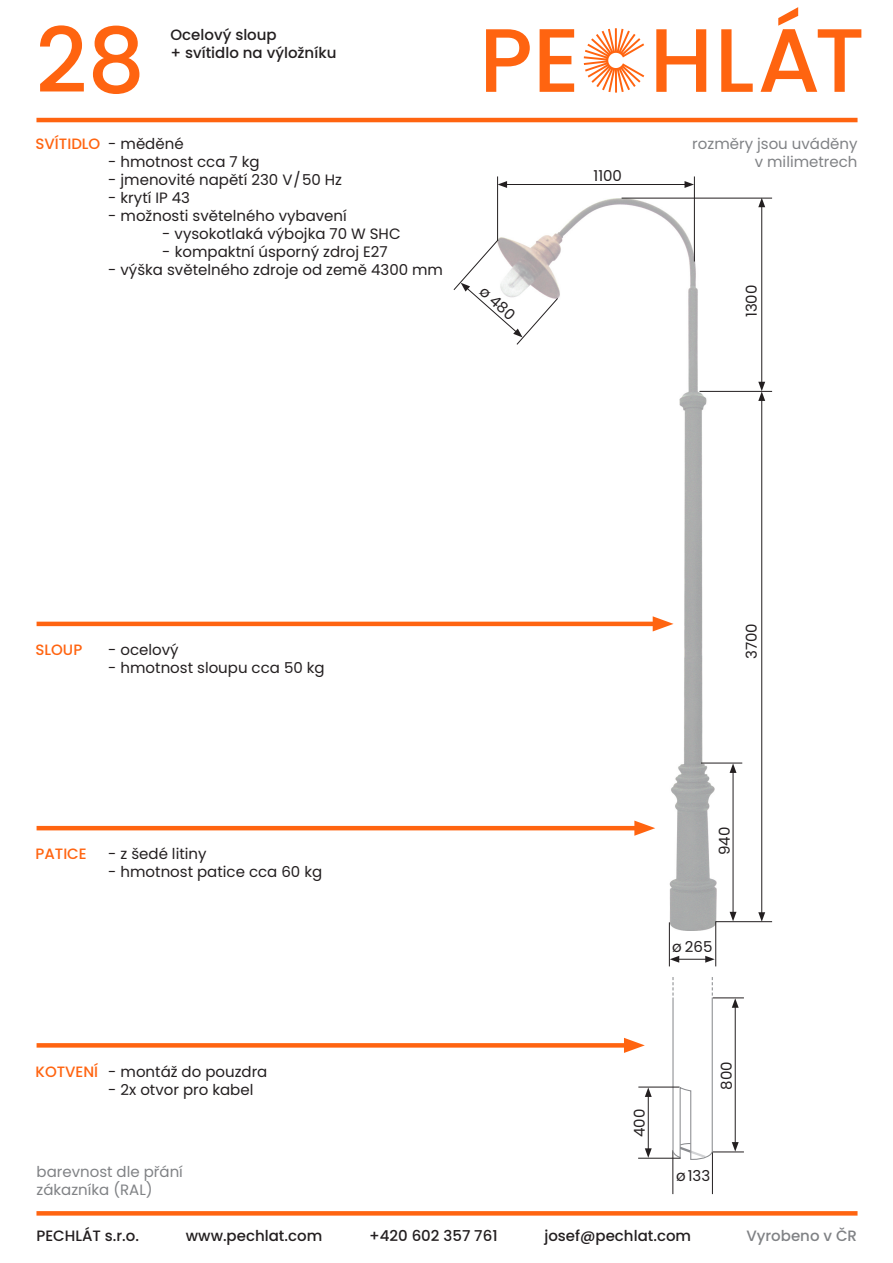
<style>
.page{position:relative;width:893px;height:1263px;background:#fff}
.page>*{position:absolute;margin:0;border:0;box-sizing:border-box;transform-origin:0 0}
.t1{font:500 90px "Poppins";color:#ff6410}
.t2{font:15px "Poppins";color:#231f20}
.t3{font:500 15px/18px "Poppins";color:#231f20}
.t4{font:15px/18px "Poppins";color:#808285;text-align:right}
.t5{font:500 15px "Poppins";color:#ff6410}
.t6{font:500 15px "Poppins";color:#808285}
</style>
<div class="page">
<svg style="left:36px;top:1211px;width:821px;height:4px;fill:#ff6410"></svg>
<hr style="left:36px;top:118px;width:821px;height:4px;background:#ff6410">
<svg style="left:584px;top:28px;width:60px;height:65px"></svg>
<svg style="left:486px;top:29px;width:44px;height:63px"></svg>
<svg style="left:540px;top:29px;width:34px;height:63px"></svg>
<svg style="left:656px;top:29px;width:50px;height:63px"></svg>
<svg style="left:721px;top:29px;width:32px;height:63px"></svg>
<svg style="left:760px;top:7px;width:101px;height:85px"></svg>
<svg style="left:37px;top:1043px;width:587px;height:4px;fill:#ff6410"></svg>
<svg style="left:624px;top:1038px;width:21px;height:15px"></svg>
<hr style="left:712px;top:1151px;width:32px;height:1px;background:#231f20">
<hr style="left:672px;top:1150px;width:1px;height:44px;background:#231f20">
<hr style="left:712px;top:1151px;width:1px;height:43px;background:#231f20">
<hr style="left:735px;top:1005px;width:1px;height:139px;background:#231f20">
<svg style="left:732px;top:998px;width:7px;height:10px"></svg>
<svg style="left:732px;top:1142px;width:7px;height:9px"></svg>
<hr style="left:648px;top:1094px;width:1px;height:57px;background:#231f20">
<svg style="left:645px;top:1088px;width:7px;height:9px"></svg>
<svg style="left:645px;top:1148px;width:7px;height:10px"></svg>
<hr style="left:713px;top:997px;width:31px;height:1px;background:#231f20">
<hr style="left:638px;top:1087px;width:41px;height:1px;background:#231f20">
<svg style="left:672px;top:977px;width:41px;height:184px"></svg>
<hr style="left:638px;top:1158px;width:43px;height:1px;background:#231f20">
<img style="left:498px;top:198px;width:218px;height:732px">
<hr style="left:733px;top:770px;width:1px;height:144px;background:#231f20">
<svg style="left:730px;top:764px;width:6px;height:9px"></svg>
<svg style="left:730px;top:912px;width:6px;height:9px"></svg>
<hr style="left:761px;top:398px;width:1px;height:517px;background:#231f20">
<svg style="left:758px;top:912px;width:7px;height:9px"></svg>
<hr style="left:761px;top:205px;width:1px;height:179px;background:#231f20">
<svg style="left:758px;top:199px;width:7px;height:8px"></svg>
<svg style="left:758px;top:382px;width:7px;height:19px"></svg>
<hr style="left:701px;top:763px;width:41px;height:1px;background:#231f20">
<hr style="left:505px;top:184px;width:182px;height:1px;background:#231f20">
<svg style="left:498px;top:181px;width:9px;height:7px"></svg>
<svg style="left:684px;top:181px;width:10px;height:7px"></svg>
<svg style="left:453px;top:239px;width:106px;height:106px"></svg>
<hr style="left:622px;top:198px;width:150px;height:1px;background:#231f20">
<hr style="left:716px;top:921px;width:56px;height:1px;background:#231f20">
<hr style="left:699px;top:391px;width:73px;height:1px;background:#231f20">
<hr style="left:694px;top:176px;width:1px;height:85px;background:#231f20">
<hr style="left:497px;top:176px;width:1px;height:64px;background:#231f20">
<hr style="left:677px;top:959px;width:31px;height:1px;background:#231f20">
<svg style="left:670px;top:956px;width:9px;height:7px"></svg>
<svg style="left:705px;top:956px;width:10px;height:7px"></svg>
<hr style="left:669px;top:922px;width:1px;height:44px;background:#231f20">
<hr style="left:715px;top:921px;width:1px;height:45px;background:#231f20">
<hr style="left:37px;top:622px;width:618px;height:4px;background:#ff6410">
<svg style="left:653px;top:616px;width:20px;height:15px"></svg>
<hr style="left:37px;top:826px;width:601px;height:4px;background:#ff6410">
<svg style="left:634px;top:820px;width:21px;height:16px"></svg>
<h1 class="t1" style="left:36px;top:9px;width:111px">28</h1>
<p class="t3" style="left:171px;top:26px;width:167px">Ocelový sloup<br>+ svítidlo na výložníku</p>
<p class="t5" style="left:36px;top:135px;width:66px">SVÍTIDLO</p>
<p class="t2" style="left:108px;top:135px;width:77px">- měděné</p>
<p class="t2" style="left:108px;top:153px;width:153px">- hmotnost cca 7 kg</p>
<p class="t2" style="left:108px;top:171px;width:235px">- jmenovité napětí 230 V/50 Hz</p>
<p class="t2" style="left:108px;top:189px;width:83px">- krytí IP 43</p>
<p class="t2" style="left:108px;top:207px;width:240px">- možnosti světelného vybavení</p>
<p class="t2" style="left:162px;top:225px;width:240px">- vysokotlaká výbojka 70 W SHC</p>
<p class="t2" style="left:162px;top:243px;width:227px">- kompaktní úsporný zdroj E27</p>
<p class="t2" style="left:108px;top:261px;width:336px">- výška světelného zdroje od země 4300 mm</p>
<p class="t2" style="left:488px;top:283px;width:43px;rotate:41deg">ø 480</p>
<p class="t2" style="left:594px;top:167px;width:30px">1100</p>
<p class="t4" style="left:692px;top:135px;width:167px">rozměry jsou uváděny v milimetrech</p>
<p class="t2" style="left:743px;top:317px;width:34px;rotate:-90deg">1300</p>
<p class="t5" style="left:36px;top:641px;width:48px">SLOUP</p>
<p class="t2" style="left:108px;top:641px;width:72px">- ocelový</p>
<p class="t2" style="left:108px;top:659px;width:218px">- hmotnost sloupu cca 50 kg</p>
<p class="t2" style="left:743px;top:659px;width:37px;rotate:-90deg">3700</p>
<p class="t5" style="left:36px;top:845px;width:53px">PATICE</p>
<p class="t2" style="left:108px;top:845px;width:100px">- z šedé litiny</p>
<p class="t2" style="left:108px;top:863px;width:215px">- hmotnost patice cca 60 kg</p>
<p class="t2" style="left:716px;top:855px;width:30px;rotate:-90deg">940</p>
<p class="t2" style="left:672px;top:938px;width:42px">ø 265</p>
<p class="t5" style="left:36px;top:1062px;width:64px">KOTVENÍ</p>
<p class="t2" style="left:108px;top:1062px;width:161px">- montáž do pouzdra</p>
<p class="t2" style="left:108px;top:1080px;width:147px">- 2x otvor pro kabel</p>
<p class="t2" style="left:718px;top:1090px;width:30px;rotate:-90deg">800</p>
<p class="t2" style="left:631px;top:1137px;width:30px;rotate:-90deg">400</p>
<p class="t4" style="left:37px;top:1163px;width:148px;text-align:left">barevnost dle přání zákazníka (RAL)</p>
<p class="t3" style="left:36px;top:1227px;width:104px">PECHLÁT s.r.o.</p>
<p class="t3" style="left:186px;top:1227px;width:138px">www.pechlat.com</p>
<p class="t3" style="left:369px;top:1227px;width:130px">+420 602 357 761</p>
<p class="t3" style="left:544px;top:1227px;width:148px">josef@pechlat.com</p>
<p class="t2" style="left:676px;top:1167px;width:35px">ø 133</p>
<p class="t6" style="left:746px;top:1227px;width:112px">Vyrobeno v ČR</p>
</div>
